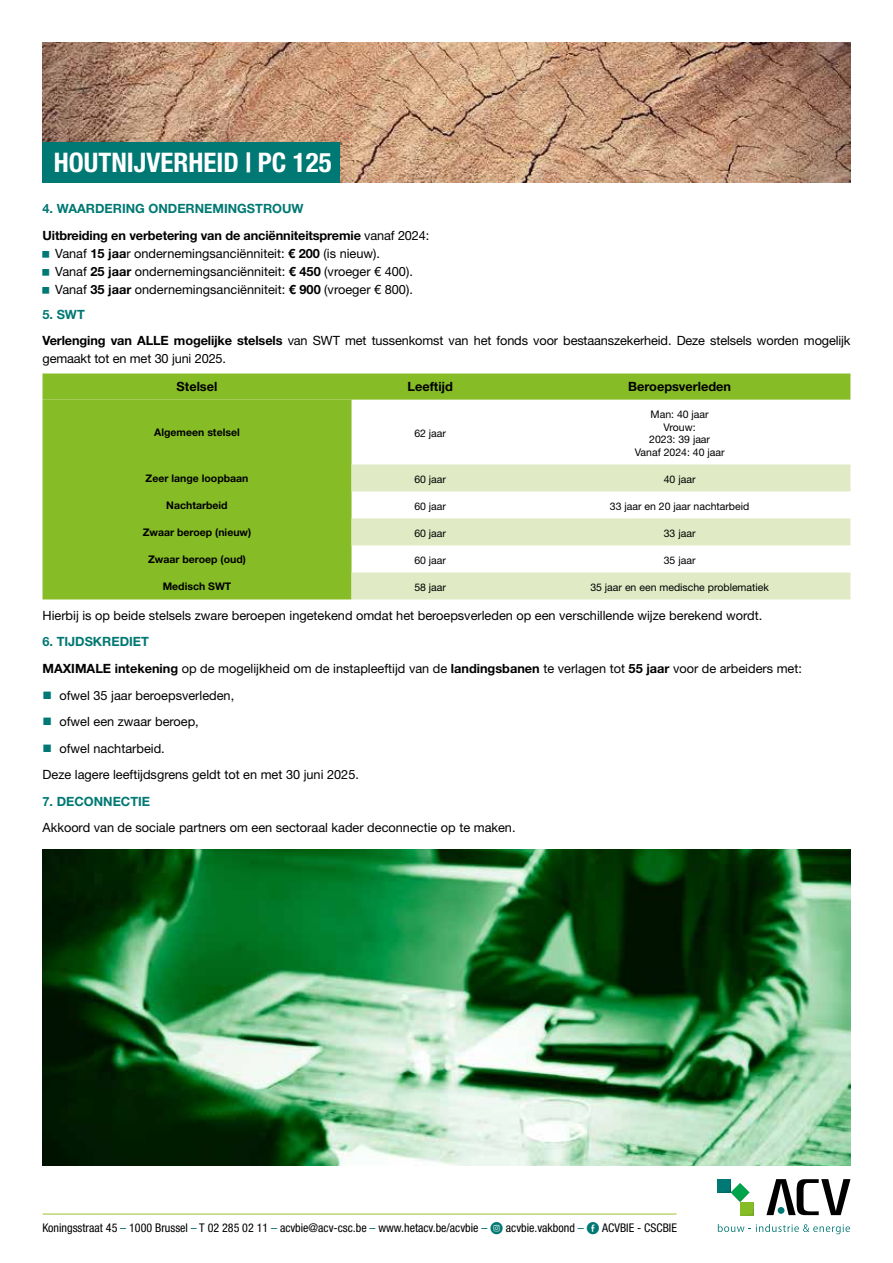
<style>
.page{position:relative;width:893px;height:1263px;background:#fff}
.page>*{position:absolute;margin:0;border:0;box-sizing:border-box;transform-origin:0 0}
.t1{font:700 condensed 27px "Helvetica Neue LT Pro";color:#fff}
.t2{font:12.75px/18px "Helvetica Neue";color:#000}
.t3{font:700 12.75px/26.5px "Helvetica Neue LT Pro";color:#000}
.t4{font:700 12.75px "Helvetica Neue LT Pro";color:#007873}
.t5{font:condensed 12px "Helvetica Neue LT Std";color:#000}
.t6{font:10.5px/12.6px "Helvetica Neue";color:#000;text-align:center}
.t7{font:700 10.5px "Helvetica Neue LT Pro";color:#000}
.t8{font:5.7px "Helvetica Neue";color:#007873;scale:1.19 1}
.s1{color:#007873}
.s2{font-family:"Helvetica Neue";font-weight:400}
.s3{font-family:"Helvetica Neue LT Pro";font-weight:700}
.s4{color:#066}
.s5{font-family:"Social Media Circled";font-stretch:normal;color:#007873}
</style>
<div class="page">
<img style="left:43px;top:43px;width:807px;height:140px">
<svg style="left:766px;top:1179px;width:84px;height:36px"></svg>
<svg style="left:718px;top:1224px;width:132px;height:10px"></svg>
<svg style="left:717px;top:1179px;width:36px;height:36px"></svg>
<hr style="left:43px;top:1214px;width:633px;height:1px;background:#9ac431">
<div style="left:43px;top:143px;width:297px;height:40px;background:#007873"></div>
<svg style="left:43px;top:373px;width:807px;height:27px;background:#89bd2b"></svg>
<div style="left:43px;top:400px;width:308px;height:199px;background:#86bc25"></div>
<svg style="left:351px;top:464px;width:499px;height:135px;fill:#e0ebc6"></svg>
<img style="left:43px;top:849px;width:807px;height:316px">
<h1 class="t1" style="left:54px;top:147px;width:279px">HOUTNIJVERHEID | PC 125</h1>
<p class="t3" style="left:43px;top:195px;width:388px"><span class="s1">4. WAARDERING ONDERNEMINGSTROUW<br></span>Uitbreiding en verbetering van de anciënniteitspremie <span class="s2">vanaf 2024:</span></p>
<p class="t8" style="left:43px;top:250px;width:7px">█</p>
<p class="t2" style="left:55px;top:245px;width:326px">Vanaf <span class="s3">15 jaa</span>r ondernemingsanciënniteit: <span class="s3">€ 200</span> (is nieuw).</p>
<p class="t8" style="left:43px;top:268px;width:7px">█</p>
<p class="t2" style="left:55px;top:263px;width:359px">Vanaf <span class="s3">25 jaar</span> ondernemingsanciënniteit: <span class="s3">€ 450</span> (vroeger € 400).</p>
<p class="t8" style="left:43px;top:286px;width:7px">█</p>
<p class="t2" style="left:55px;top:281px;width:359px">Vanaf <span class="s3">35 jaar</span> ondernemingsanciënniteit: <span class="s3">€ 900</span> (vroeger € 800).</p>
<p class="t4" style="left:43px;top:306px;width:44px">5. SWT</p>
<p class="t2" style="left:43px;top:332px;width:809px"><span class="s3">Verlenging van ALLE mogelijke stelsels</span> van SWT met tussenkomst van het fonds voor bestaanszekerheid. Deze stelsels worden mogelijk gemaakt tot en met 30 juni 2025.</p>
<p class="t3" style="left:177px;top:373px;width:42px">Stelsel</p>
<p class="t3" style="left:407px;top:373px;width:47px">Leeftijd</p>
<p class="t3" style="left:628px;top:373px;width:104px">Beroepsverleden</p>
<p class="t7" style="left:154px;top:426px;width:87px">Algemeen stelsel</p>
<p class="t6" style="left:414px;top:428px;width:33px">62 jaar</p>
<p class="t6" style="left:635px;top:409px;width:91px">Man: 40 jaar<br>Vrouw:<br>2023: 39 jaar<br>Vanaf 2024: 40 jaar</p>
<p class="t7" style="left:146px;top:471px;width:104px">Zeer lange loopbaan</p>
<p class="t6" style="left:414px;top:473px;width:33px">60 jaar</p>
<p class="t6" style="left:664px;top:473px;width:33px">40 jaar</p>
<p class="t7" style="left:166px;top:498px;width:63px">Nachtarbeid</p>
<p class="t6" style="left:414px;top:500px;width:33px">60 jaar</p>
<p class="t6" style="left:610px;top:500px;width:141px">33 jaar en 20 jaar nachtarbeid</p>
<p class="t7" style="left:143px;top:525px;width:110px">Zwaar beroep (nieuw)</p>
<p class="t6" style="left:414px;top:527px;width:33px">60 jaar</p>
<p class="t6" style="left:664px;top:527px;width:33px">33 jaar</p>
<p class="t7" style="left:148px;top:552px;width:99px">Zwaar beroep (oud)</p>
<p class="t6" style="left:414px;top:554px;width:33px">60 jaar</p>
<p class="t6" style="left:664px;top:554px;width:33px">35 jaar</p>
<p class="t7" style="left:163px;top:579px;width:70px">Medisch SWT</p>
<p class="t6" style="left:414px;top:581px;width:33px">58 jaar</p>
<p class="t6" style="left:590px;top:581px;width:180px">35 jaar en een medische problematiek</p>
<p class="t2" style="left:43px;top:607px;width:721px">Hierbij is op beide stelsels zware beroepen ingetekend omdat het beroepsverleden op een verschillende wijze berekend wordt.</p>
<p class="t4" style="left:43px;top:634px;width:108px">6. TIJDSKREDIET</p>
<p class="t2" style="left:43px;top:660px;width:761px"><span class="s3">MAXIMALE intekening</span> op de mogelijkheid om de instapleeftijd van de <span class="s3">landingsbanen</span> te verlagen tot <span class="s3">55 jaar</span> voor de arbeiders met:</p>
<p class="t2" style="left:60px;top:687px;width:176px">ofwel 35 jaar beroepsverleden,</p>
<p class="t2" style="left:60px;top:713px;width:141px">ofwel een zwaar beroep,</p>
<p class="t2" style="left:60px;top:740px;width:107px">ofwel nachtarbeid.</p>
<p class="t2" style="left:43px;top:766px;width:318px">Deze lagere leeftijdsgrens geldt tot en met 30 juni 2025.</p>
<p class="t4" style="left:43px;top:793px;width:109px">7. DECONNECTIE</p>
<p class="t2" style="left:43px;top:819px;width:475px">Akkoord van de sociale partners om een sectoraal kader deconnectie op te maken.</p>
<p class="t5" style="left:43px;top:1220px;width:636px">Koningsstraat 45 <span class="s4">–</span> 1000 Brussel <span class="s4">–</span> T 02 285 02 11 <span class="s4">–</span> acvbie@acv-csc.be <span class="s4">–</span> www.hetacv.be/acvbie <span class="s4">–</span> <span class="s5">Q</span> acvbie.vakbond <span class="s4">–</span> <span class="s5">E</span> ACVBIE - CSCBIE</p>
</div>
